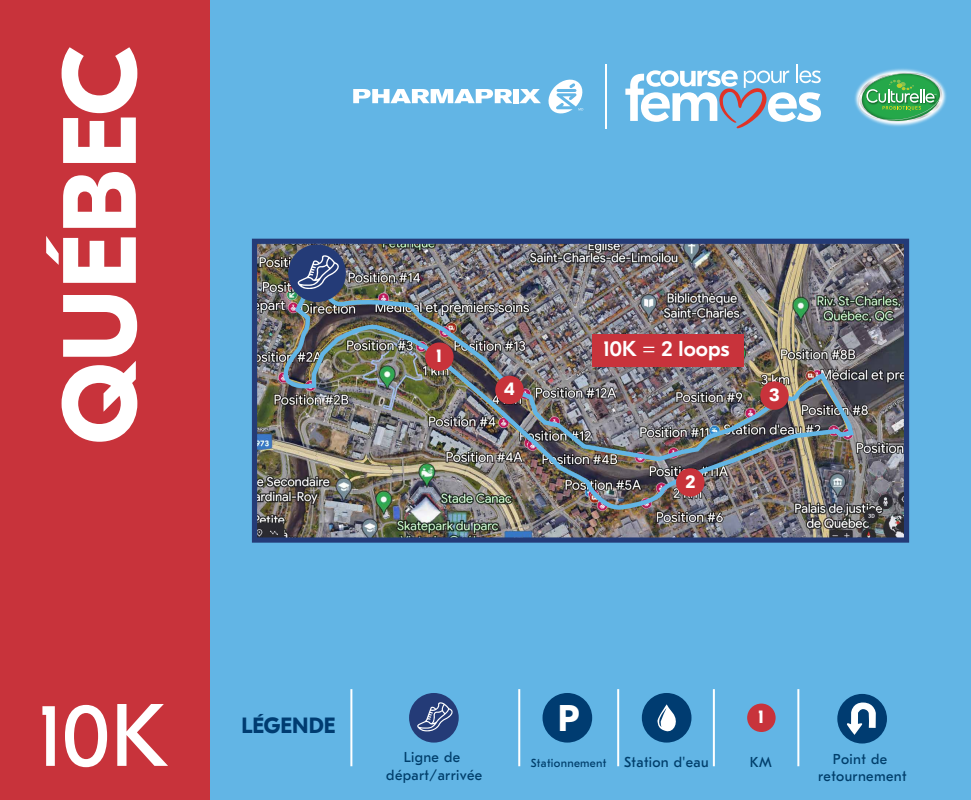
<style>
.page{position:relative;width:971px;height:800px;background:#fff}
.page>*{position:absolute;margin:0;border:0;box-sizing:border-box;transform-origin:0 0}
.t1{font:700 103.8px "GT Eesti Display";color:#fff}
.t2{font:88.4px "GT Eesti Display";color:#fff}
.t3{font:700 37.12px "GT Eesti Display";color:#fff}
.t4{font:700 22.08px "GT Eesti Display";color:#003c71}
.t5{font:500 21.6px "GT Eesti Display";color:#fff}
.t6{font:700 18.44px "GT Eesti Display";color:#fff}
.t7{font:14.36px/17.2px "GT Eesti Text";letter-spacing:.025em;color:#003e6b;text-align:center}
.t8{font:11.6px "GT Eesti Text";letter-spacing:.025em;color:#003e6b}
</style>
<div class="page">
<div style="left:0;top:0;width:970px;height:800px;background:#62b5e5"></div>
<div style="left:0;top:0;width:210px;height:800px;background:#c8333b"></div>
<hr style="left:350px;top:689px;width:2px;height:77px;background:#fff">
<hr style="left:518px;top:689px;width:2px;height:77px;background:#fff">
<hr style="left:617px;top:689px;width:2px;height:77px;background:#fff">
<div style="left:409px;top:693px;width:49px;height:50px;background:#243b77;border-radius:50%"></div>
<svg style="left:417px;top:702px;width:36px;height:30px"></svg>
<div style="left:641px;top:693px;width:50px;height:50px;background:#003c71;border-radius:50%"></div>
<svg style="left:657px;top:704px;width:19px;height:28px"></svg>
<hr style="left:797px;top:689px;width:2px;height:77px;background:#fff">
<hr style="left:712px;top:689px;width:2px;height:77px;background:#fff">
<div style="left:746px;top:704px;width:29px;height:28px;background:#c8333b;border-radius:50%"></div>
<div style="left:837px;top:694px;width:49px;height:50px;background:#003c71;border-radius:50%"></div>
<svg style="left:846px;top:702px;width:29px;height:33px"></svg>
<div style="left:542px;top:693px;width:50px;height:50px;background:#003c71;border-radius:50%"></div>
<svg style="left:353px;top:89px;width:159px;height:14px"></svg>
<div style="left:513px;top:89px;width:6px;height:14px;background:#fff"></div>
<svg style="left:519px;top:89px;width:21px;height:14px"></svg>
<svg style="left:548px;top:79px;width:36px;height:35px"></svg>
<svg style="left:625px;top:65px;width:195px;height:63px"></svg>
<hr style="left:605px;top:64px;width:1px;height:65px;background:#fff">
<img style="left:258px;top:245px;width:644px;height:292px">
<div style="left:252px;top:239px;width:656px;height:304px;border:5px solid #243b77"></div>
<img style="left:281px;top:263px;width:575px;height:246px">
<div style="left:288px;top:244px;width:58px;height:58px;background:#243b77;border-radius:50%"></div>
<svg style="left:297px;top:255px;width:42px;height:35px"></svg>
<div style="left:425px;top:342px;width:28px;height:29px;background:#c8333b;border-radius:50%"></div>
<div style="left:675px;top:468px;width:29px;height:29px;background:#c8333b;border-radius:50%"></div>
<div style="left:495px;top:376px;width:28px;height:28px;background:#c8333b;border-radius:50%"></div>
<div style="left:760px;top:381px;width:28px;height:29px;background:#c8333b;border-radius:50%"></div>
<div style="left:592px;top:334px;width:151px;height:33px;background:#c8333b"></div>
<img style="left:854px;top:68px;width:93px;height:59px">
<svg style="left:857px;top:72px;width:85px;height:51px;background:#64b78a"></svg>
<h1 class="t1" style="left:42px;top:444px;width:399px;rotate:-90deg">QUÉBEC</h1>
<p class="t6" style="left:436px;top:346px;width:8px">1</p>
<h3 class="t5" style="left:602px;top:337px;width:128px">10K = 2 loops</h3>
<p class="t6" style="left:504px;top:379px;width:12px">4</p>
<p class="t6" style="left:769px;top:384px;width:12px">3</p>
<p class="t6" style="left:685px;top:471px;width:11px">2</p>
<h2 class="t2" style="left:36px;top:688px;width:134px">10K</h2>
<h3 class="t4" style="left:241px;top:713px;width:95px">LÉGENDE</h3>
<p class="t7" style="left:386px;top:749px;width:97px">Ligne de départ/arrivée</p>
<h3 class="t3" style="left:557px;top:698px;width:23px">P</h3>
<p class="t8" style="left:530px;top:756px;width:77px">Stationnement</p>
<p class="t6" style="left:758px;top:707px;width:8px">1</p>
<p class="t7" style="left:624px;top:754px;width:86px">Station d'eau</p>
<p class="t7" style="left:818px;top:751px;width:90px">Point de retournement</p>
<p class="t7" style="left:749px;top:754px;width:23px">KM</p>
</div>
